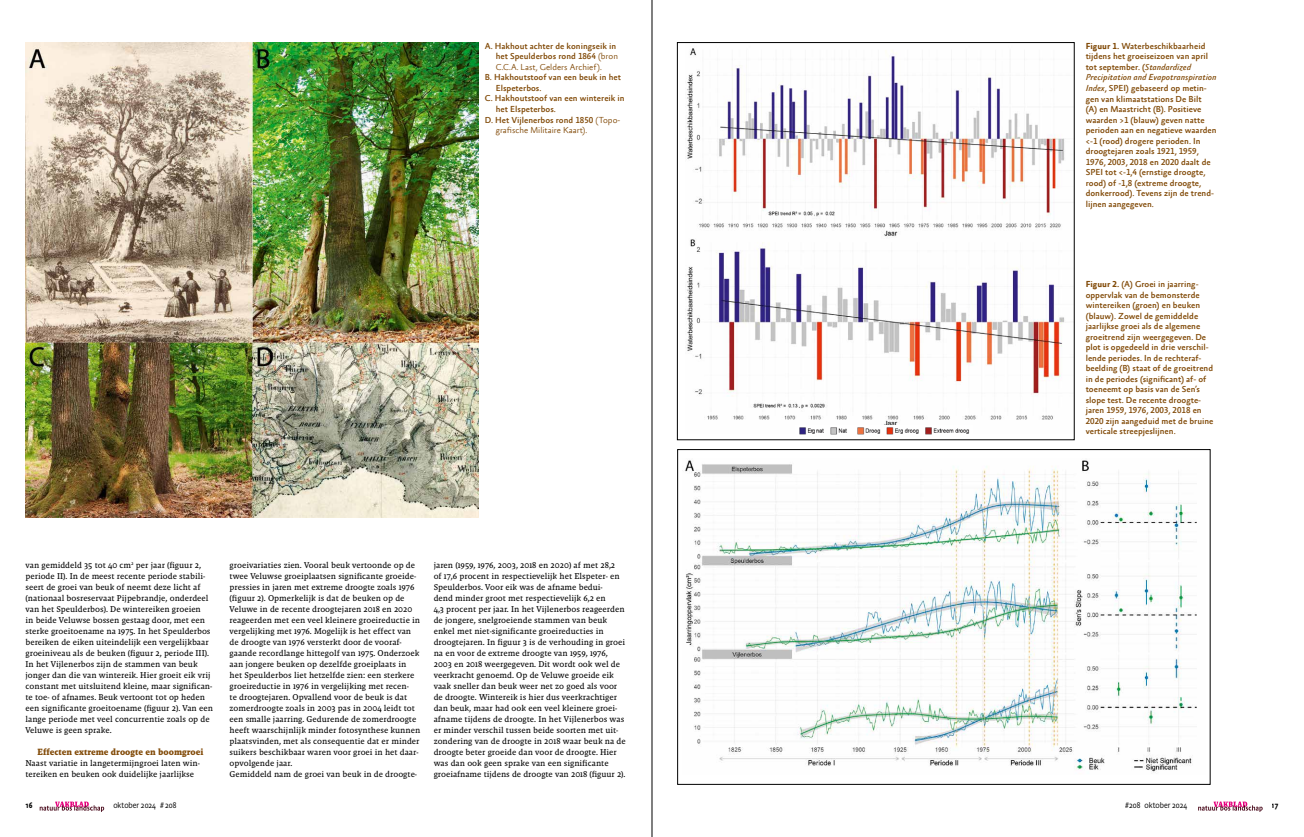
<style>
.page{position:relative;width:1304px;height:837px;background:#fff}
.page>*{position:absolute;margin:0;border:0;box-sizing:border-box;transform-origin:0 0}
.t1{font:700 9.2px "Malaga OT";color:#824b09}
.t2{font:500 8.8px/10.5px "Absara Sans Offc Pro";color:#824b09}
.t3{font:300 8.8px "Absara Sans Offc Pro";color:#824b09}
.t4{font:8.6px/11px "Malaga OT";color:#000}
.t5{font:300 8.3px "Absara Sans Headline Pro";color:#000}
.t6{font:500 8.3px "Absara Sans Headline Pro";color:#000}
.s1{font-weight:300}
.s2{font-weight:700}
.s3{font-style:italic}
</style>
<div class="page">
<img style="left:687px;top:48px;width:378px;height:377px">
<div style="left:677px;top:42px;width:397px;height:397px;border:1px solid #000"></div>
<img style="left:685px;top:460px;width:512px;height:312px">
<img style="left:799px;top:427px;width:171px;height:8px">
<img style="left:26px;top:43px;width:452px;height:474px">
<svg style="left:40px;top:801px;width:64px;height:10px"></svg>
<svg style="left:1198px;top:801px;width:65px;height:10px"></svg>
<hr style="left:652px;top:0;width:1px;height:836px;background:#000">
<p class="t2" style="left:496px;top:41px;width:124px;text-indent:-11px">A. Hakhout achter de koningseik in het Speulderbos rond 1864 <span class="s1">(bron<br>C.C.A. Last, Gelders Archief).</span></p>
<p class="t2" style="left:485px;top:73px;width:138px">B. Hakhoutstoof van een beuk in het</p>
<p class="t2" style="left:496px;top:83px;width:47px">Elspeterbos.</p>
<p class="t2" style="left:485px;top:94px;width:141px">C. Hakhoutstoof van een wintereik in</p>
<p class="t2" style="left:496px;top:104px;width:62px">het Elspeterbos.</p>
<p class="t2" style="left:485px;top:115px;width:137px">D. Het Vijlenerbos rond 1850 <span class="s1">(Topo-</span></p>
<p class="t3" style="left:496px;top:125px;width:93px">grafische Militaire Kaart).</p>
<p class="t2" style="left:1086px;top:41px;width:132px"><span class="s2">Figuur 1.</span> Waterbeschikbaarheid tijdens het groeiseizoen van april tot september. (<span class="s3">Standardized<br>Precipitation and Evapotranspiration<br>Index</span>, SPEI) gebaseerd op metin&shy;gen van klimaatstations De Bilt<br>(A) en Maastricht (B). Positieve waarden &gt;1 (blauw) geven natte perioden aan en negatieve waarden &lt;-1 (rood) drogere perioden. In droogtejaren zoals 1921, 1959,<br>1976, 2003, 2018 en 2020 daalt de<br>SPEI tot &lt;-1,4 (ernstige droogte, rood) of -1,8 (extreme droogte, donkerrood). Tevens zijn de trend&shy;lijnen aangegeven.</p>
<p class="t2" style="left:1086px;top:279px;width:129px"><span class="s2">Figuur 2.</span> (A) Groei in jaarring&shy;oppervlak van de bemonsterde wintereiken (groen) en beuken (blauw). Zowel de gemiddelde jaarlijkse groei als de algemene groeitrend zijn weergegeven. De plot is opgedeeld in drie verschil&shy;lende periodes. In de rechteraf&shy;beelding (B) staat of de groeitrend in de periodes (significant) af- of toeneemt op basis van de Sen’s slope test. De recente droogte&shy;jaren 1959, 1976, 2003, 2018 en<br>2020 zijn aangeduid met de bruine verticale streepjeslijnen.</p>
<p class="t4" style="left:26px;top:559px;width:189px">van gemiddeld 35 tot 40 cm<sup>2</sup> per jaar (figuur 2, periode II). In de meest recente periode stabili&shy;seert de groei van beuk of neemt deze licht af (nationaal bosreservaat Pijpebrandje, onderdeel van het Speulderbos). De wintereiken groeien<br>in beide Veluwse bossen gestaag door, met een sterke groeitoename na 1975. In het Speulderbos bereiken de eiken uiteindelijk een vergelijkbaar groeiniveau als de beuken (figuur 2, periode III).<br>In het Vijlenerbos zijn de stammen van beuk jonger dan die van wintereik. Hier groeit eik vrij constant met uitsluitend kleine, maar significan&shy;te toe- of afnames. Beuk vertoont tot op heden een significante groeitoename (figuur 2). Van een lange periode met veel concurrentie zoals op de Veluwe is geen sprake.</p>
<p class="t1" style="left:38px;top:746px;width:167px">Effecten extreme droogte en boomgroei</p>
<p class="t4" style="left:26px;top:757px;width:176px">Naast variatie in langetermijngroei laten win&shy;tereiken en beuken ook duidelijke jaarlijkse</p>
<p class="t6" style="left:26px;top:799px;width:8px">16</p>
<p class="t5" style="left:113px;top:799px;width:65px">oktober 2024 # 208</p>
<p class="t5" style="left:1125px;top:799px;width:64px">#208 oktober 2024</p>
<p class="t6" style="left:1272px;top:799px;width:8px">17</p>
<p class="t4" style="left:230px;top:559px;width:192px">groeivariaties zien. Vooral beuk vertoonde op de twee Veluwse groeiplaatsen significante groeide&shy;pressies in jaren met extreme droogte zoals 1976 (figuur 2). Opmerkelijk is dat de beuken op de Veluwe in de recente droogtejaren 2018 en 2020 reageerden met een veel kleinere groeireductie in vergelijking met 1976. Mogelijk is het effect van de droogte van 1976 versterkt door de vooraf&shy;gaande recordlange hittegolf van 1975. Onderzoek aan jongere beuken op dezelfde groeiplaats in het Speulderbos liet hetzelfde zien: een sterkere groeireductie in 1976 in vergelijking met recen-<br>te droogtejaren. Opvallend voor de beuk is dat zomerdroogte zoals in 2003 pas in 2004 leidt tot een smalle jaarring. Gedurende de zomerdroogte heeft waarschijnlijk minder fotosynthese kunnen plaatsvinden, met als consequentie dat er minder suikers beschikbaar waren voor groei in het daar&shy;opvolgende jaar.<br>Gemiddeld nam de groei van beuk in de droogte-</p>
<p class="t4" style="left:434px;top:559px;width:194px">jaren (1959, 1976, 2003, 2018 en 2020) af met 28,2<br>of 17,6 procent in respectievelijk het Elspeter- en Speulderbos. Voor eik was de afname bedui-<br>dend minder groot met respectievelijk 6,2 en<br>4,3 procent per jaar. In het Vijlenerbos reageerden de jongere, snelgroeiende stammen van beuk enkel met niet-significante groeireducties in droogtejaren. In figuur 3 is de verhouding in groei na en voor de extreme droogte van 1959, 1976, 2003 en 2018 weergegeven. Dit wordt ook wel de veerkracht genoemd. Op de Veluwe groeide eik vaak sneller dan beuk weer net zo goed als voor de droogte. Wintereik is hier dus veerkrachtiger dan beuk, maar had ook een veel kleinere groei&shy;afname tijdens de droogte. In het Vijlenerbos was er minder verschil tussen beide soorten met uit&shy;zondering van de droogte in 2018 waar beuk na de droogte beter groeide dan voor de droogte. Hier was dan ook geen sprake van een significante groeiafname tijdens de droogte van 2018 (figuur 2).</p>
</div>
